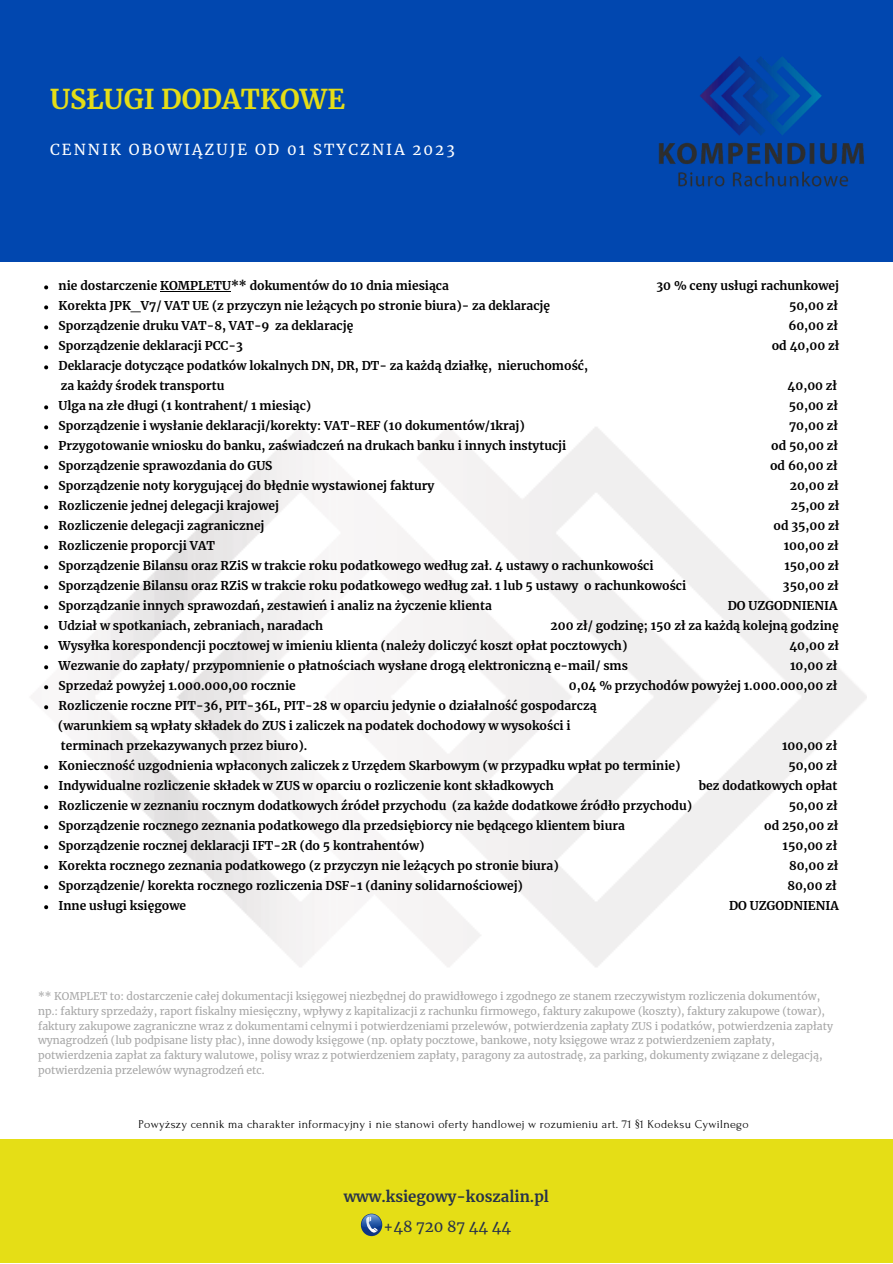
<style>
.page{position:relative;width:893px;height:1264px;background:#fff}
.page>*{position:absolute;margin:0;border:0;box-sizing:border-box;transform-origin:0 0}
.t1{font:700 27px "Merriweather";color:#e5de16}
.t2{font:15px "Merriweather";letter-spacing:.14em;color:#fff}
.t3{font:700 15px "Merriweather";color:#27324a}
.t4{font:15px "Merriweather";color:#27324a}
.t5{font:700 12px/20px "Merriweather";color:#000}
.t6{font:12px "Forum";letter-spacing:.025em;color:#000}
.t7{font:10.5px/14.9px "Merriweather";color:#a6a6a6}
</style>
<div class="page">
<div style="left:0;top:0;width:892px;height:262px;background:#0147af"></div>
<div style="left:0;top:1139px;width:892px;height:123px;background:#e5de16"></div>
<svg style="left:44px;top:285px;width:4px;height:4px"></svg>
<hr style="left:160px;top:291px;width:71px;height:1px;background:#000">
<svg style="left:44px;top:305px;width:4px;height:4px"></svg>
<svg style="left:44px;top:325px;width:4px;height:4px"></svg>
<svg style="left:44px;top:345px;width:4px;height:4px"></svg>
<svg style="left:44px;top:365px;width:4px;height:4px"></svg>
<svg style="left:44px;top:405px;width:4px;height:4px"></svg>
<svg style="left:44px;top:425px;width:4px;height:4px"></svg>
<svg style="left:44px;top:445px;width:4px;height:4px"></svg>
<svg style="left:44px;top:465px;width:4px;height:4px"></svg>
<svg style="left:44px;top:485px;width:4px;height:4px"></svg>
<svg style="left:44px;top:505px;width:4px;height:4px"></svg>
<svg style="left:44px;top:525px;width:4px;height:4px"></svg>
<svg style="left:44px;top:545px;width:4px;height:4px"></svg>
<svg style="left:44px;top:565px;width:4px;height:4px"></svg>
<svg style="left:44px;top:585px;width:4px;height:4px"></svg>
<svg style="left:44px;top:605px;width:4px;height:4px"></svg>
<svg style="left:44px;top:625px;width:4px;height:4px"></svg>
<svg style="left:44px;top:645px;width:4px;height:4px"></svg>
<svg style="left:44px;top:665px;width:4px;height:4px"></svg>
<svg style="left:44px;top:685px;width:4px;height:4px"></svg>
<svg style="left:44px;top:705px;width:4px;height:4px"></svg>
<svg style="left:44px;top:765px;width:4px;height:4px"></svg>
<svg style="left:44px;top:785px;width:4px;height:4px"></svg>
<svg style="left:44px;top:805px;width:4px;height:4px"></svg>
<svg style="left:44px;top:825px;width:4px;height:4px"></svg>
<svg style="left:44px;top:845px;width:4px;height:4px"></svg>
<svg style="left:44px;top:865px;width:4px;height:4px"></svg>
<svg style="left:44px;top:885px;width:4px;height:4px"></svg>
<svg style="left:44px;top:905px;width:4px;height:4px"></svg>
<img style="left:658px;top:56px;width:207px;height:131px">
<svg style="left:361px;top:1213px;width:21px;height:23px"></svg>
<svg style="left:361px;top:1214px;width:20px;height:21px"></svg>
<svg style="left:361px;top:1214px;width:20px;height:18px"></svg>
<h1 class="t1" style="left:50px;top:83px;width:296px">USŁUGI DODATKOWE</h1>
<p class="t2" style="left:50px;top:140px;width:406px">CENNIK OBOWIĄZUJE OD 01 STYCZNIA 2023</p>
<p class="t5" style="left:59px;top:276px;width:392px">nie dostarczenie KOMPLETU** dokumentów do 10 dnia miesiąca</p>
<p class="t5" style="left:656px;top:276px;width:184px">30 % ceny usługi rachunkowej</p>
<p class="t5" style="left:59px;top:296px;width:493px">Korekta JPK_V7/ VAT UE (z przyczyn nie leżących po stronie biura)- za deklarację</p>
<p class="t5" style="left:789px;top:296px;width:51px">50,00 zł</p>
<p class="t5" style="left:59px;top:316px;width:296px">Sporządzenie druku VAT-8, VAT-9 za deklarację</p>
<p class="t5" style="left:788px;top:316px;width:51px">60,00 zł</p>
<p class="t5" style="left:59px;top:336px;width:186px">Sporządzenie deklaracji PCC-3</p>
<p class="t5" style="left:771px;top:336px;width:69px">od 40,00 zł</p>
<p class="t5" style="left:59px;top:356px;width:531px">Deklaracje dotyczące podatków lokalnych DN, DR, DT- za każdą działkę, nieruchomość,</p>
<p class="t5" style="left:59px;top:396px;width:254px">Ulga na złe długi (1 kontrahent/ 1 miesiąc)</p>
<p class="t5" style="left:788px;top:396px;width:51px">50,00 zł</p>
<p class="t5" style="left:59px;top:416px;width:467px">Sporządzenie i wysłanie deklaracji/korekty: VAT-REF (10 dokumentów/1kraj)</p>
<p class="t5" style="left:789px;top:416px;width:50px">70,00 zł</p>
<p class="t5" style="left:59px;top:436px;width:509px">Przygotowanie wniosku do banku, zaświadczeń na drukach banku i innych instytucji</p>
<p class="t5" style="left:771px;top:436px;width:68px">od 50,00 zł</p>
<p class="t5" style="left:59px;top:456px;width:215px">Sporządzenie sprawozdania do GUS</p>
<p class="t5" style="left:770px;top:456px;width:69px">od 60,00 zł</p>
<p class="t5" style="left:59px;top:476px;width:377px">Sporządzenie noty korygującej do błędnie wystawionej faktury</p>
<p class="t5" style="left:789px;top:476px;width:50px">20,00 zł</p>
<p class="t5" style="left:59px;top:496px;width:222px">Rozliczenie jednej delegacji krajowej</p>
<p class="t5" style="left:790px;top:496px;width:50px">25,00 zł</p>
<p class="t5" style="left:59px;top:516px;width:207px">Rozliczenie delegacji zagranicznej</p>
<p class="t5" style="left:773px;top:516px;width:67px">od 35,00 zł</p>
<p class="t5" style="left:59px;top:536px;width:158px">Rozliczenie proporcji VAT</p>
<p class="t5" style="left:783px;top:536px;width:57px">100,00 zł</p>
<p class="t5" style="left:59px;top:556px;width:596px">Sporządzenie Bilansu oraz RZiS w trakcie roku podatkowego według zał. 4 ustawy o rachunkowości</p>
<p class="t5" style="left:784px;top:556px;width:56px">150,00 zł</p>
<p class="t5" style="left:59px;top:576px;width:629px">Sporządzenie Bilansu oraz RZiS w trakcie roku podatkowego według zał. 1 lub 5 ustawy o rachunkowości</p>
<p class="t5" style="left:782px;top:576px;width:57px">350,00 zł</p>
<p class="t5" style="left:59px;top:596px;width:434px">Sporządzanie innych sprawozdań, zestawień i analiz na życzenie klienta</p>
<p class="t5" style="left:727px;top:596px;width:111px">DO UZGODNIENIA</p>
<p class="t5" style="left:59px;top:616px;width:266px">Udział w spotkaniach, zebraniach, naradach</p>
<p class="t5" style="left:61px;top:376px;width:165px">za każdy środek transportu</p>
<p class="t5" style="left:787px;top:376px;width:51px">40,00 zł</p>
<p class="t5" style="left:59px;top:616px;width:781px;text-indent:492px">200 zł/ godzinę; 150 zł za każdą kolejną godzinę<br>Wysyłka korespondencji pocztowej w imieniu klienta (należy doliczyć koszt opłat pocztowych)</p>
<p class="t5" style="left:789px;top:636px;width:51px">40,00 zł</p>
<p class="t5" style="left:59px;top:656px;width:571px">Wezwanie do zapłaty/ przypomnienie o płatnościach wysłane drogą elektroniczną e-mail/ sms</p>
<p class="t5" style="left:790px;top:656px;width:49px">10,00 zł</p>
<p class="t5" style="left:59px;top:676px;width:239px">Sprzedaż powyżej 1.000.000,00 rocznie</p>
<p class="t5" style="left:59px;top:676px;width:780px;text-indent:510px">0,04 % przychodów powyżej 1.000.000,00 zł<br>Rozliczenie roczne PIT-36, PIT-36L, PIT-28 w oparciu jedynie o działalność gospodarczą</p>
<p class="t5" style="left:58px;top:716px;width:514px">(warunkiem są wpłaty składek do ZUS i zaliczek na podatek dochodowy w wysokości i terminach przekazywanych przez biuro).</p>
<p class="t5" style="left:782px;top:736px;width:57px">100,00 zł</p>
<p class="t5" style="left:59px;top:756px;width:623px">Konieczność uzgodnienia wpłaconych zaliczek z Urzędem Skarbowym (w przypadku wpłat po terminie)</p>
<p class="t5" style="left:788px;top:756px;width:51px">50,00 zł</p>
<p class="t5" style="left:59px;top:776px;width:497px">Indywidualne rozliczenie składek w ZUS w oparciu o rozliczenie kont składkowych</p>
<p class="t5" style="left:698px;top:776px;width:140px">bez dodatkowych opłat</p>
<p class="t5" style="left:59px;top:796px;width:635px">Rozliczenie w zeznaniu rocznym dodatkowych źródeł przychodu (za każde dodatkowe źródło przychodu)</p>
<p class="t5" style="left:788px;top:796px;width:51px">50,00 zł</p>
<p class="t5" style="left:59px;top:816px;width:567px">Sporządzenie rocznego zeznania podatkowego dla przedsiębiorcy nie będącego klientem biura</p>
<p class="t5" style="left:764px;top:816px;width:76px">od 250,00 zł</p>
<p class="t5" style="left:59px;top:836px;width:367px">Sporządzenie rocznej deklaracji IFT-2R (do 5 kontrahentów)</p>
<p class="t5" style="left:782px;top:836px;width:56px">150,00 zł</p>
<p class="t5" style="left:59px;top:856px;width:501px">Korekta rocznego zeznania podatkowego (z przyczyn nie leżących po stronie biura)</p>
<p class="t5" style="left:789px;top:856px;width:51px">80,00 zł</p>
<p class="t5" style="left:59px;top:876px;width:466px">Sporządzenie/ korekta rocznego rozliczenia DSF-1 (daniny solidarnościowej)</p>
<p class="t5" style="left:787px;top:876px;width:51px">80,00 zł</p>
<p class="t5" style="left:59px;top:896px;width:129px">Inne usługi księgowe</p>
<p class="t5" style="left:729px;top:896px;width:111px">DO UZGODNIENIA</p>
<p class="t7" style="left:38px;top:988px;width:796px">** KOMPLET to: dostarczenie całej dokumentacji księgowej niezbędnej do prawidłowego i zgodnego ze stanem rzeczywistym rozliczenia dokumentów, np.: faktury sprzedaży, raport fiskalny miesięczny, wpływy z kapitalizacji z rachunku firmowego, faktury zakupowe (koszty), faktury zakupowe (towar), faktury zakupowe zagraniczne wraz z dokumentami celnymi i potwierdzeniami przelewów, potwierdzenia zapłaty ZUS i podatków, potwierdzenia zapłaty wynagrodzeń (lub podpisane listy płac), inne dowody księgowe (np. opłaty pocztowe, bankowe, noty księgowe wraz z potwierdzeniem zapłaty, potwierdzenia zapłat za faktury walutowe, polisy wraz z potwierdzeniem zapłaty, paragony za autostradę, za parking, dokumenty związane z delegacją, potwierdzenia przelewów wynagrodzeń etc.</p>
<p class="t6" style="left:138px;top:1117px;width:611px">Powyższy cennik ma charakter informacyjny i nie stanowi oferty handlowej w rozumieniu art. 71 §1 Kodeksu Cywilnego</p>
<p class="t3" style="left:344px;top:1187px;width:207px">www.ksiegowy-koszalin.pl</p>
<p class="t4" style="left:383px;top:1216px;width:129px">+48 720 87 44 44</p>
</div>
